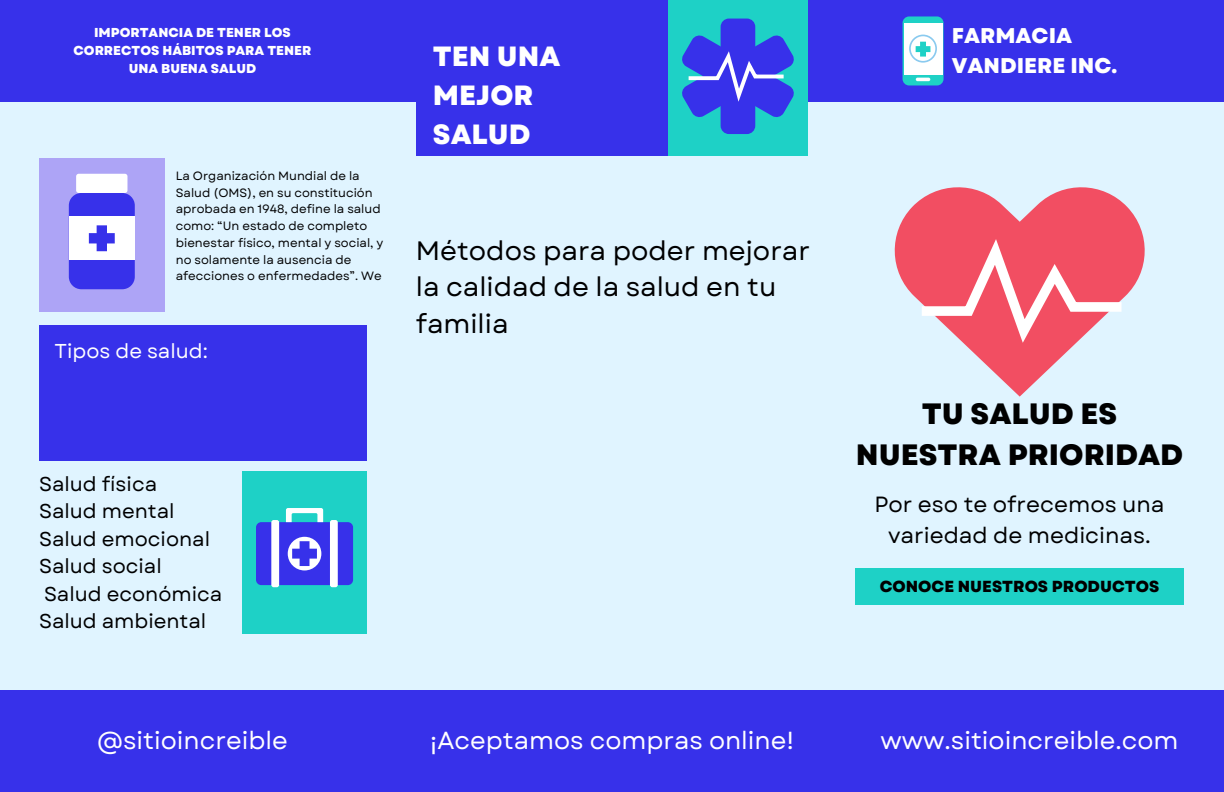
<style>
.page{position:relative;width:1224px;height:792px;background:#e0f4ff}
.page>*{position:absolute;margin:0;border:0;box-sizing:border-box;transform-origin:0 0}
.t1{font:800 29.4px/40.7px "Garet";color:#000;text-align:center}
.t2{font:800 27.8px/38.6px "Garet";color:#fff}
.t3{font:26.6px/36.7px "Garet";color:#000}
.t4{font:24.6px "Garet";color:#fff}
.t5{font:22px/30.5px "Garet";color:#000;text-align:center}
.t6{font:800 21.3px/29.6px "Garet";color:#fff}
.t7{font:20px/27.6px "Garet";color:#000}
.t8{font:20px "Garet";color:#fff}
.t9{font:800 16px "Garet";color:#000}
.t10{font:800 13px/17.8px "Garet";color:#fff;text-align:center}
.t11{font:12px/16.8px "Garet";color:#000}
</style>
<div class="page">
<div style="left:0;top:690px;width:1224px;height:102px;background:#3731ea"></div>
<div style="left:0;top:0;width:1224px;height:102px;background:#3731ea"></div>
<svg style="left:894px;top:187px;width:251px;height:210px"></svg>
<svg style="left:912px;top:226px;width:219px;height:129px;background:#f07a8a"></svg>
<div style="left:668px;top:0;width:140px;height:156px;background:#1ed1c6"></div>
<div style="left:416px;top:0;width:252px;height:156px;background:#3731ea"></div>
<div style="left:721px;top:19px;width:34px;height:115px;background:#3731ea;border-radius:8px"></div>
<svg style="left:682px;top:34px;width:112px;height:84px"></svg>
<div style="left:242px;top:472px;width:125px;height:162px;background:#1ed1c6"></div>
<div style="left:256px;top:522px;width:97px;height:63px;background:#3731ea;border-radius:5px"></div>
<svg style="left:286px;top:508px;width:37px;height:14px"></svg>
<div style="left:271px;top:520px;width:8px;height:67px;background:#fff;border-radius:2px"></div>
<div style="left:330px;top:520px;width:8px;height:67px;background:#fff;border-radius:2px"></div>
<div style="left:288px;top:537px;width:33px;height:33px;background:#fff;border-radius:50%"></div>
<svg style="left:292px;top:541px;width:25px;height:25px"></svg>
<svg style="left:903px;top:16px;width:41px;height:69px"></svg>
<div style="left:904px;top:23px;width:38px;height:51px;background:#fff"></div>
<hr style="left:916px;top:78px;width:14px;height:3px;background:#fff;border-radius:2px">
<svg style="left:916px;top:42px;width:14px;height:15px"></svg>
<div style="left:909px;top:35px;width:28px;height:28px;border:2px solid #8acaef;border-radius:50%"></div>
<div style="left:855px;top:569px;width:329px;height:36px;background:#1ed1c6"></div>
<div style="left:39px;top:158px;width:125px;height:154px;background:#ada4f6"></div>
<div style="left:69px;top:193px;width:66px;height:96px;background:#3731ea;border-radius:13px"></div>
<div style="left:69px;top:217px;width:66px;height:43px;background:#fff"></div>
<div style="left:76px;top:174px;width:51px;height:19px;background:#fff;border-radius:3px"></div>
<svg style="left:89px;top:225px;width:26px;height:26px"></svg>
<div style="left:39px;top:325px;width:328px;height:136px;background:#3731ea"></div>
<p class="t10" style="left:74px;top:24px;width:239px">IMPORTANCIA DE TENER LOS<br>CORRECTOS HÁBITOS PARA TENER<br>UNA BUENA SALUD</p>
<p class="t11" style="left:176px;top:167px;width:209px">La Organización Mundial de la<br>Salud (OMS), en su constitución aprobada en 1948, define la salud como: “Un estado de completo bienestar físico, mental y social, y no solamente la ausencia de afecciones o enfermedades”. We</p>
<p class="t8" style="left:55px;top:336px;width:155px">Tipos de salud:</p>
<p class="t2" style="left:433px;top:37px;width:129px">TEN UNA<br>MEJOR</p>
<p class="t2" style="left:433px;top:115px;width:99px">SALUD</p>
<p class="t3" style="left:416px;top:232px;width:396px">Métodos para poder mejorar la calidad de la salud en tu familia</p>
<p class="t7" style="left:39px;top:470px;width:120px">Salud física</p>
<p class="t7" style="left:39px;top:498px;width:173px">Salud mental<br>Salud emocional<br>Salud social</p>
<p class="t7" style="left:39px;top:580px;width:185px">Salud económica<br>Salud ambiental</p>
<p class="t4" style="left:97px;top:723px;width:192px">@sitioincreible</p>
<p class="t4" style="left:430px;top:723px;width:366px">¡Aceptamos compras online!</p>
<p class="t6" style="left:952px;top:21px;width:167px">FARMACIA<br>VANDIERE INC.</p>
<p class="t1" style="left:856px;top:394px;width:329px">TU SALUD ES<br>NUESTRA PRIORIDAD</p>
<p class="t5" style="left:874px;top:490px;width:292px">Por eso te ofrecemos una variedad de medicinas.</p>
<p class="t9" style="left:880px;top:575px;width:281px">CONOCE NUESTROS PRODUCTOS</p>
<p class="t4" style="left:880px;top:723px;width:300px">www.sitioincreible.com</p>
</div>
